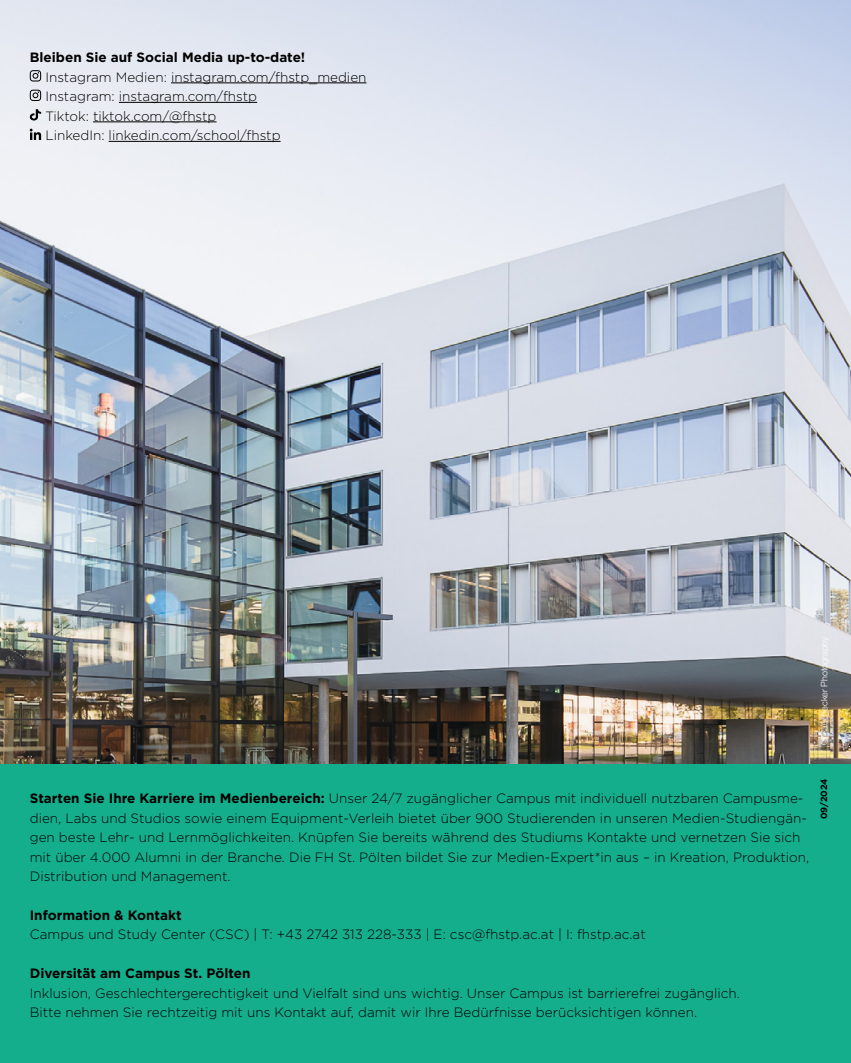
<style>
.page{position:relative;width:851px;height:1063px;background:#fff}
.page>*{position:absolute;margin:0;border:0;box-sizing:border-box;transform-origin:0 0}
.t1{font:300 13.5px/19.5px "Gotham";color:#000}
.t2{font:700 13.5px "Gotham";color:#000}
.t3{font:300 9px "Helvetica Neue LT Pro";color:#fff}
.t4{font:700 9px "Gotham";letter-spacing:-.005em;color:#000}
.s1{font-weight:700}
</style>
<div class="page">
<img style="left:0;top:0;width:850px;height:764px">
<hr style="left:171px;top:83px;width:195px;height:1px;background:#000">
<hr style="left:119px;top:102px;width:138px;height:1px;background:#000">
<hr style="left:93px;top:122px;width:123px;height:1px;background:#000">
<hr style="left:109px;top:141px;width:171px;height:1px;background:#000">
<svg style="left:30px;top:70px;width:11px;height:12px"></svg>
<svg style="left:30px;top:90px;width:11px;height:11px"></svg>
<svg style="left:30px;top:109px;width:11px;height:12px"></svg>
<svg style="left:30px;top:129px;width:11px;height:11px"></svg>
<div style="left:0;top:764px;width:850px;height:299px;background:#15ae8d"></div>
<p class="t2" style="left:30px;top:49px;width:277px">Bleiben Sie auf Social Media up-to-date!</p>
<p class="t1" style="left:45px;top:67px;width:322px">Instagram Medien: instagram.com/fhstp_medien Instagram: instagram.com/fhstp<br>Tiktok: tiktok.com/@fhstp<br>LinkedIn: linkedin.com/school/fhstp</p>
<p class="t1" style="left:30px;top:788px;width:780px"><span class="s1">Starten Sie Ihre Karriere im Medienbereich:</span> Unser 24/7 zugänglicher Campus mit individuell nutzbaren Campusme&shy;dien, Labs und Studios sowie einem Equipment-Verleih bietet über 900 Studierenden in unseren Medien-Studiengän&shy;gen beste Lehr- und Lernmöglichkeiten. Knüpfen Sie bereits während des Studiums Kontakte und vernetzen Sie sich mit über 4.000 Alumni in der Branche. Die FH St. Pölten bildet Sie zur Medien-Expert*in aus – in Kreation, Produktion, Distribution und Management.</p>
<p class="t2" style="left:30px;top:907px;width:153px">Information &amp; Kontakt</p>
<p class="t1" style="left:30px;top:925px;width:617px">Campus und Study Center (CSC) | T: +43 2742 313 228-333 | E: csc@fhstp.ac.at | I: fhstp.ac.at</p>
<p class="t2" style="left:30px;top:966px;width:222px">Diversität am Campus St. Pölten</p>
<p class="t1" style="left:30px;top:983px;width:711px">Inklusion, Geschlechtergerechtigkeit und Vielfalt sind uns wichtig. Unser Campus ist barrierefrei zugänglich.<br>Bitte nehmen Sie rechtzeitig mit uns Kontakt auf, damit wir Ihre Bedürfnisse berücksichtigen können.</p>
<p class="t3" style="left:818px;top:745px;width:110px;rotate:-90deg">© Rauchecker Photography</p>
<p class="t4" style="left:818px;top:819px;width:42px;rotate:-90deg">09/2024</p>
</div>
